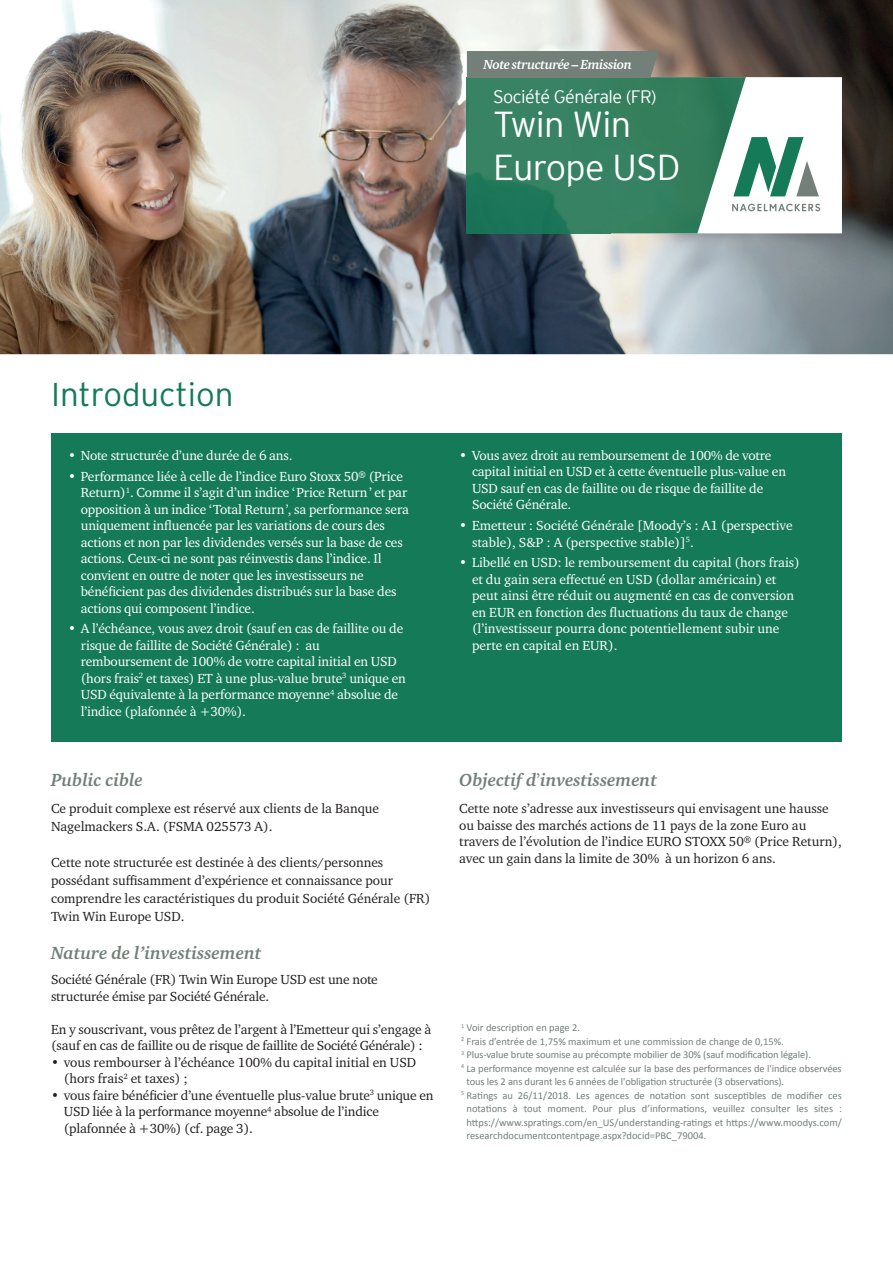
<style>
.page{position:relative;width:893px;height:1263px;background:#fff}
.page>*{position:absolute;margin:0;border:0;box-sizing:border-box;transform-origin:0 0}
.t1{font:36px/43.2px "Interstate Mono Lgt";letter-spacing:-.02em;color:#fff}
.t2{font:300 33px "Interstate";color:#147a57}
.t3{font:italic 700 18px "Charter ITC Pro";color:#728079}
.t4{font:18px "Interstate Mono Lgt";letter-spacing:-.03em;color:#fff}
.t5{font:13.5px/16.5px "Charter ITC Pro";letter-spacing:-.01em;color:#fff}
.t6{font:13.5px/16.5px "Charter ITC Pro";color:#231f20}
.t7{font:13.5px/16.5px "Charter ITC Pro";letter-spacing:-.02em;color:#231f20}
.t8{font:italic 700 13.5px "Charter ITC Pro";letter-spacing:-.035em;color:#fff}
.t9{font:10.5px "Calibri";letter-spacing:-.01em;color:#728079}
.s1{font-weight:400;font-style:normal}
.s2{color:#147a57}
</style>
<div class="page">
<img style="left:0;top:0;width:893px;height:354px">
<img style="left:467px;top:77px;width:230px;height:156px">
<div style="left:467px;top:51px;width:192px;height:27px;background:#728079"></div>
<svg style="left:697px;top:77px;width:145px;height:156px"></svg>
<div style="left:51px;top:433px;width:791px;height:309px;background:#147a57"></div>
<p class="t8" style="left:484px;top:56px;width:150px">Note structurée – Emission</p>
<h3 class="t4" style="left:493px;top:86px;width:165px">Société Générale (FR)</h3>
<h1 class="t1" style="left:493px;top:102px;width:189px">Twin Win<br>Europe USD</h1>
<h2 class="t2" style="left:51px;top:374px;width:184px">Introduction</h2>
<p class="t5" style="left:68px;top:447px;width:226px">• Note structurée d’une durée de 6 ans.</p>
<p class="t5" style="left:81px;top:467px;width:330px;text-indent:-13px">• Performance liée à celle de l’indice Euro Stoxx 50® (Price Return)<sup>1</sup>. Comme il s’agit d’un indice ‘ Price Return ’ et par opposition à un indice ‘ Total Return ’, sa performance sera uniquement influencée par les variations de cours des actions et non par les dividendes versés sur la base de ces actions. Ceux-ci ne sont pas réinvestis dans l’indice. Il convient en outre de noter que les investisseurs ne bénéficient pas des dividendes distribués sur la base des actions qui composent l’indice.</p>
<p class="t5" style="left:81px;top:620px;width:327px;text-indent:-13px">• A l’échéance, vous avez droit (sauf en cas de faillite ou de risque de faillite de Société Générale) : au remboursement de 100% de votre capital initial en USD (hors frais<sup>2</sup> et taxes) ET à une plus-value brute<sup>3</sup> unique en USD équivalente à la performance moyenne<sup>4</sup> absolue de l’indice (plafonnée à +30%).</p>
<h3 class="t3" style="left:51px;top:769px;width:93px">Public cible</h3>
<p class="t6" style="left:51px;top:799px;width:330px;line-height:18px">Ce produit complexe est réservé aux clients de la Banque<br>Nagelmackers S.A. (FSMA 025573 A).</p>
<p class="t6" style="left:51px;top:853px;width:381px;line-height:18px">Cette note structurée est destinée à des clients/personnes possédant suffisamment d’expérience et connaissance pour comprendre les caractéristiques du produit Société Générale (FR)<br>Twin Win Europe USD.</p>
<h3 class="t3" style="left:51px;top:941px;width:212px">Nature de l’investissement</h3>
<p class="t6" style="left:51px;top:971px;width:328px">Société Générale (FR) Twin Win Europe USD est une note structurée émise par Société Générale.</p>
<p class="t7" style="left:51px;top:1020px;width:382px">En y souscrivant, vous prêtez de l’argent à l’Emetteur qui s’engage à (sauf en cas de faillite ou de risque de faillite de Société Générale) :</p>
<p class="t6" style="left:64px;top:1053px;width:354px;text-indent:-13px">• vous rembourser à l’échéance 100% du capital initial en USD (hors frais<sup>2</sup> et taxes) ;</p>
<p class="t6" style="left:64px;top:1086px;width:371px;text-indent:-13px">• vous faire bénéficier d’une éventuelle plus-value brute<sup>3</sup> unique en<br>USD liée à la performance moyenne<sup>4</sup> absolue de l’indice (plafonnée à +30%) (cf. page 3).</p>
<p class="t5" style="left:472px;top:447px;width:315px;text-indent:-13px">• Vous avez droit au remboursement de 100% de votre capital initial en USD et à cette éventuelle plus-value en USD sauf en cas de faillite ou de risque de faillite de Société Générale.</p>
<p class="t5" style="left:472px;top:517px;width:322px;text-indent:-13px">• Emetteur : Société Générale [Moody’s : A1 (perspective stable), S&amp;P : A (perspective stable)]<sup>5</sup>.</p>
<p class="t5" style="left:472px;top:554px;width:329px;text-indent:-13px">• Libellé en USD: le remboursement du capital (hors frais) et du gain sera effectué en USD (dollar américain) et peut ainsi être réduit ou augmenté en cas de conversion en EUR en fonction des fluctuations du taux de change (l’investisseur pourra donc potentiellement subir une perte en capital en EUR).</p>
<h3 class="t3" style="left:459px;top:769px;width:199px">Objectif d<span class="s1">’</span>investissement</h3>
<p class="t6" style="left:459px;top:800px;width:384px">Cette note s’adresse aux investisseurs qui envisagent une hausse ou baisse des marchés actions de 11 pays de la zone Euro au travers de l’évolution de l’indice EURO STOXX 50® (Price Return), avec un gain dans la limite de 30% à un horizon 6 ans.</p>
<p class="t9" style="left:461px;top:1021px;width:121px"><sup>1</sup> Voir description en page 2.</p>
<p class="t9" style="left:461px;top:1035px;width:324px"><sup>2</sup> Frais d’entrée de 1,75% maximum et une commission de change de 0,15%.</p>
<p class="t9" style="left:461px;top:1048px;width:351px"><sup>3</sup> Plus-value brute soumise au précompte mobilier de 30% (sauf modification légale).</p>
<p class="t9" style="left:461px;top:1062px;width:382px"><sup>4</sup> La performance moyenne est calculée sur la base des performances de l'indice observées</p>
<p class="t9" style="left:466px;top:1075px;width:319px">tous les 2 ans durant les 6 années de l'obligation structurée (3 observations)<span class="s2">.</span></p>
<p class="t9" style="left:461px;top:1089px;width:382px"><sup>5</sup> Ratings au 26/11/2018. Les agences de notation sont susceptibles de modifier ces</p>
<p class="t9" style="left:466px;top:1102px;width:377px">notations à tout moment. Pour plus d’informations, veuillez consulter les sites :</p>
<p class="t9" style="left:466px;top:1116px;width:377px">https://www.spratings.com/en_US/understanding-ratings et https://www.moodys.com/</p>
<p class="t9" style="left:466px;top:1129px;width:241px">researchdocumentcontentpage.aspx?docid=PBC_79004.</p>
</div>
